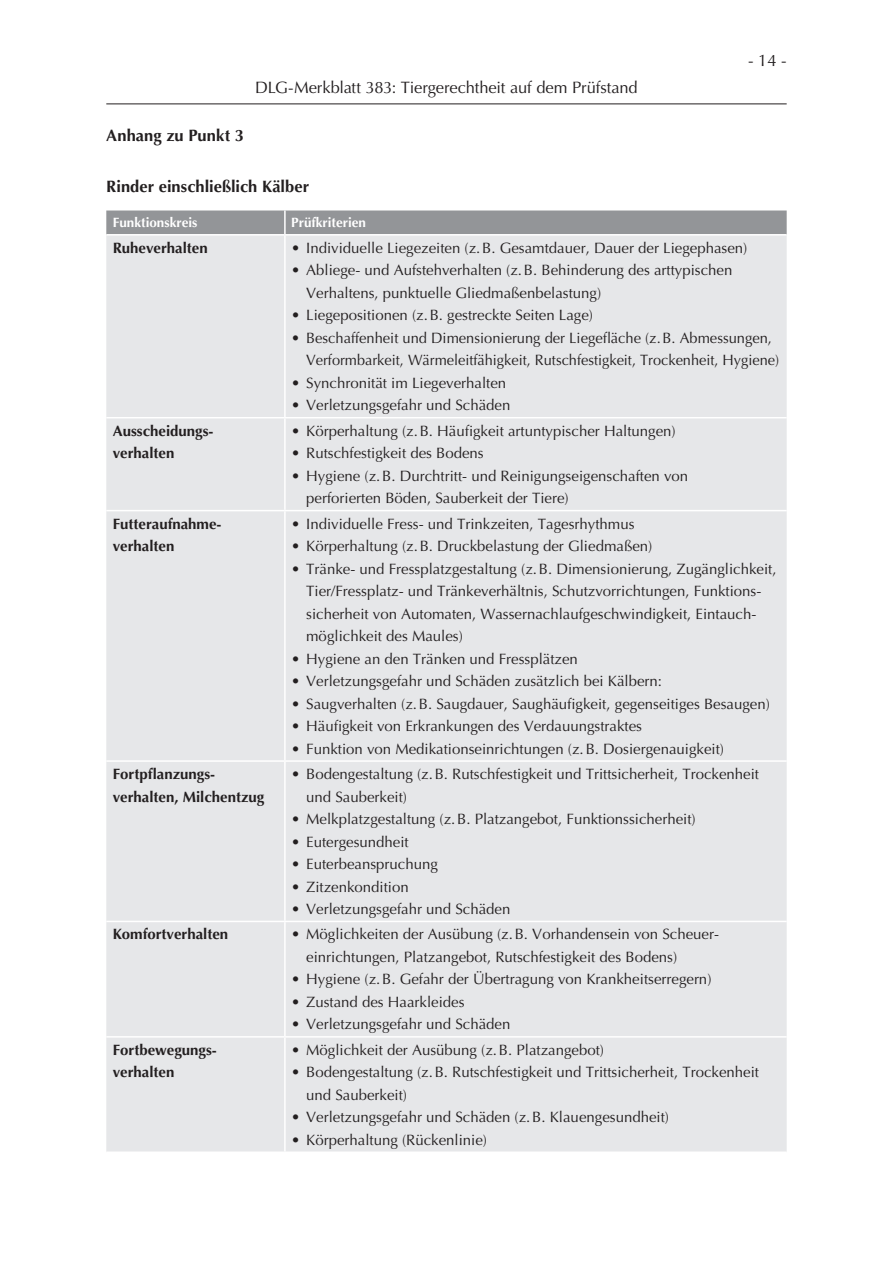
<style>
.page{position:relative;width:893px;height:1263px;background:#fff}
.page>*{position:absolute;margin:0;border:0;box-sizing:border-box;transform-origin:0 0}
.t1{font:16.5px "Optima CELT";letter-spacing:-.005em;color:#231f20}
.t2{font:700 16.5px "Optima CELT";color:#231f20}
.t3{font:15px/22.5px "Optima CELT";color:#231f20}
.t4{font:700 15px/22.5px "Optima CELT";color:#231f20}
.t5{font:700 13.5px "Optima CELT";color:#fff}
</style>
<div class="page">
<div style="left:106px;top:210px;width:681px;height:24px;background:#939598"></div>
<div style="left:106px;top:236px;width:681px;height:915px;background:#e6e7e9"></div>
<hr style="left:284px;top:236px;width:2px;height:181px;background:#fff">
<hr style="left:106px;top:417px;width:179px;height:1px;background:#fff">
<hr style="left:285px;top:417px;width:502px;height:1px;background:#fff">
<hr style="left:284px;top:418px;width:2px;height:92px;background:#fff">
<hr style="left:106px;top:510px;width:179px;height:1px;background:#fff">
<hr style="left:285px;top:510px;width:502px;height:1px;background:#fff">
<hr style="left:284px;top:511px;width:2px;height:249px;background:#fff">
<hr style="left:106px;top:760px;width:179px;height:2px;background:#fff">
<hr style="left:285px;top:760px;width:502px;height:2px;background:#fff">
<hr style="left:284px;top:762px;width:2px;height:159px;background:#fff">
<hr style="left:106px;top:921px;width:179px;height:1px;background:#fff">
<hr style="left:285px;top:921px;width:502px;height:1px;background:#fff">
<hr style="left:284px;top:922px;width:2px;height:114px;background:#fff">
<hr style="left:106px;top:1036px;width:179px;height:1px;background:#fff">
<hr style="left:285px;top:1036px;width:502px;height:1px;background:#fff">
<hr style="left:284px;top:1037px;width:2px;height:114px;background:#fff">
<hr style="left:284px;top:210px;width:2px;height:24px;background:#fff">
<hr style="left:106px;top:104px;width:681px;height:1px;background:#231f20">
<p class="t1" style="left:255px;top:77px;width:384px">DLG-Merkblatt 383: Tiergerechtheit auf dem Prüfstand</p>
<p class="t1" style="left:748px;top:50px;width:40px">- 14 -</p>
<p class="t2" style="left:106px;top:125px;width:139px">Anhang zu Punkt 3</p>
<p class="t2" style="left:106px;top:176px;width:204px">Rinder einschließlich Kälber</p>
<p class="t5" style="left:113px;top:214px;width:86px">Funktionskreis</p>
<p class="t5" style="left:291px;top:214px;width:76px">Prüfkriterien</p>
<p class="t4" style="left:113px;top:236px;width:97px">Ruheverhalten</p>
<p class="t3" style="left:291px;top:236px;width:458px">• Individuelle Liegezeiten (z.B. Gesamtdauer, Dauer der Liegephasen)</p>
<p class="t3" style="left:306px;top:259px;width:428px;text-indent:-15px">• Abliege- und Aufstehverhalten (z.B. Behinderung des arttypischen<br>Verhaltens, punktuelle Gliedmaßenbelastung)</p>
<p class="t3" style="left:291px;top:304px;width:303px">• Liegepositionen (z.B. gestreckte Seiten Lage)</p>
<p class="t3" style="left:306px;top:326px;width:475px;text-indent:-15px">• Beschaffenheit und Dimensionierung der Liegefläche (z.B. Abmessungen,<br>Verformbarkeit, Wärmeleitfähigkeit, Rutschfestigkeit, Trockenheit, Hygiene)</p>
<p class="t3" style="left:291px;top:371px;width:216px">• Synchronität im Liegeverhalten</p>
<p class="t3" style="left:291px;top:394px;width:221px">• Verletzungsgefahr und Schäden</p>
<p class="t4" style="left:113px;top:419px;width:102px">Ausscheidungs&shy;verhalten</p>
<p class="t3" style="left:291px;top:419px;width:386px">• Körperhaltung (z.B. Häufigkeit artuntypischer Haltungen)</p>
<p class="t3" style="left:291px;top:442px;width:194px">• Rutschfestigkeit des Bodens</p>
<p class="t3" style="left:306px;top:464px;width:384px;text-indent:-15px">• Hygiene (z.B. Durchtritt- und Reinigungseigenschaften von perforierten Böden, Sauberkeit der Tiere)</p>
<p class="t4" style="left:113px;top:512px;width:110px">Futteraufnahme&shy;verhalten</p>
<p class="t3" style="left:291px;top:512px;width:345px">• Individuelle Fress- und Trinkzeiten, Tagesrhythmus</p>
<p class="t3" style="left:291px;top:535px;width:363px">• Körperhaltung (z.B. Druckbelastung der Gliedmaßen)</p>
<p class="t3" style="left:306px;top:557px;width:472px;text-indent:-15px">• Tränke- und Fressplatzgestaltung (z.B. Dimensionierung, Zugänglichkeit, Tier/Fressplatz- und Tränkeverhältnis, Schutzvorrichtungen, Funktions&shy;sicherheit von Automaten, Wassernachlaufgeschwindigkeit, Eintauch&shy;möglichkeit des Maules)</p>
<p class="t3" style="left:291px;top:647px;width:288px">• Hygiene an den Tränken und Fressplätzen</p>
<p class="t3" style="left:291px;top:670px;width:372px">• Verletzungsgefahr und Schäden zusätzlich bei Kälbern:</p>
<p class="t3" style="left:291px;top:692px;width:480px">• Saugverhalten (z.B. Saugdauer, Saughäufigkeit, gegenseitiges Besaugen)</p>
<p class="t3" style="left:291px;top:715px;width:352px">• Häufigkeit von Erkrankungen des Verdauungstraktes</p>
<p class="t3" style="left:291px;top:737px;width:434px">• Funktion von Medikationseinrichtungen (z.B. Dosiergenauigkeit)</p>
<p class="t4" style="left:113px;top:763px;width:153px">Fortpflanzungs&shy;verhalten, Milchentzug</p>
<p class="t3" style="left:306px;top:763px;width:454px;text-indent:-15px">• Bodengestaltung (z.B. Rutschfestigkeit und Trittsicherheit, Trockenheit und Sauberkeit)</p>
<p class="t3" style="left:291px;top:808px;width:406px">• Melkplatzgestaltung (z.B. Platzangebot, Funktionssicherheit)</p>
<p class="t3" style="left:291px;top:830px;width:119px">• Eutergesundheit</p>
<p class="t3" style="left:291px;top:853px;width:148px">• Euterbeanspruchung</p>
<p class="t3" style="left:291px;top:875px;width:119px">• Zitzenkondition</p>
<p class="t3" style="left:291px;top:898px;width:221px">• Verletzungsgefahr und Schäden</p>
<p class="t4" style="left:113px;top:923px;width:117px">Komfortverhalten</p>
<p class="t3" style="left:306px;top:923px;width:413px;text-indent:-15px">• Möglichkeiten der Ausübung (z.B. Vorhandensein von Scheuer&shy;einrichtungen, Platzangebot, Rutschfestigkeit des Bodens)</p>
<p class="t3" style="left:291px;top:968px;width:422px">• Hygiene (z.B. Gefahr der Übertragung von Krankheitserregern)</p>
<p class="t3" style="left:291px;top:991px;width:175px">• Zustand des Haarkleides</p>
<p class="t3" style="left:291px;top:1013px;width:221px">• Verletzungsgefahr und Schäden</p>
<p class="t4" style="left:113px;top:1038px;width:106px">Fortbewegungs&shy;verhalten</p>
<p class="t3" style="left:291px;top:1038px;width:314px">• Möglichkeit der Ausübung (z.B. Platzangebot)</p>
<p class="t3" style="left:306px;top:1061px;width:454px;text-indent:-15px">• Bodengestaltung (z.B. Rutschfestigkeit und Trittsicherheit, Trockenheit und Sauberkeit)</p>
<p class="t3" style="left:291px;top:1106px;width:379px">• Verletzungsgefahr und Schäden (z.B. Klauengesundheit)</p>
<p class="t3" style="left:291px;top:1128px;width:197px">• Körperhaltung (Rückenlinie)</p>
</div>
